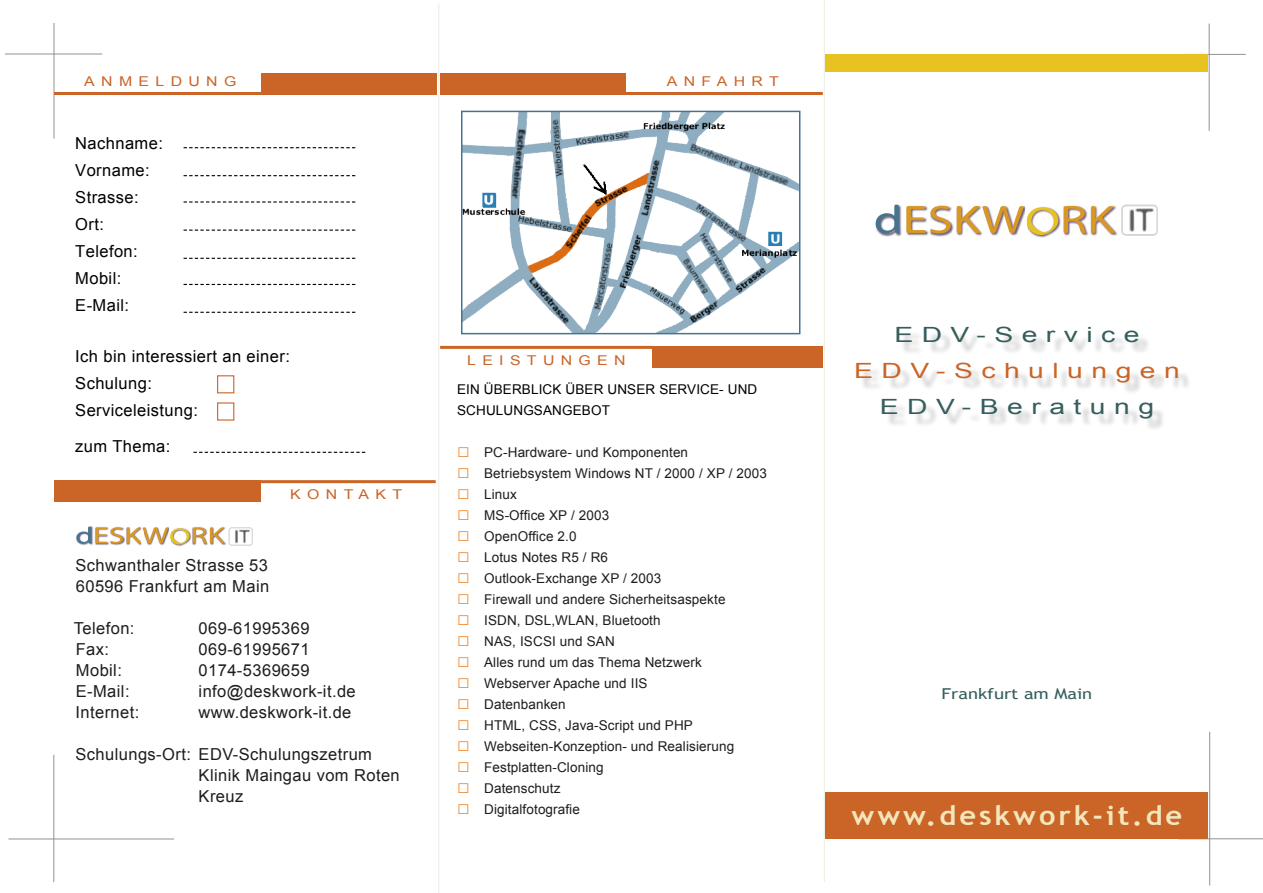
<style>
.page{position:relative;width:1263px;height:893px;background:#fff}
.page>*{position:absolute;margin:0;border:0;box-sizing:border-box;transform-origin:0 0}
.t1{font:700 27px "Trebuchet MS";letter-spacing:.1em;color:#f4e6bb;scale:1.08 1}
.t2{font:21px "Arial";letter-spacing:.3em;color:#355e5d;scale:1.35 1}
.t3{font:21px/21px "Arial";color:#ef8222;text-align:justify}
.t4{font:21px "Arial";letter-spacing:.3em;color:#ca6427;scale:1.35 1}
.t5{font:16.5px/21px "Arial";letter-spacing:.025em;color:#1e1d1e}
.t6{font:16.5px/27px "Arial";letter-spacing:.025em;color:#000}
.t7{font:15px "Trebuchet MS";color:#355e5d;scale:1.22 1}
.t8{font:13.5px/21px "Arial";letter-spacing:.01em;color:#1e1d1e}
.t9{font:13.5px/21px "Arial";letter-spacing:.01em;color:#000}
.t10{font:13.5px "Arial";letter-spacing:.4em;color:#ca6427;scale:1.18 1}
</style>
<div class="page">
<hr style="left:1178px;top:838px;width:85px;height:1px;background:#919294">
<hr style="left:1209px;top:732px;width:1px;height:153px;background:#919294">
<div style="left:440px;top:74px;width:186px;height:21px;background:#ca6427"></div>
<hr style="left:622px;top:92px;width:201px;height:3px;background:#ca6427">
<div style="left:653px;top:346px;width:170px;height:21px;background:#ca6427"></div>
<hr style="left:440px;top:346px;width:213px;height:3px;background:#ca6427">
<svg style="left:507px;top:348px;width:121px;height:1px"></svg>
<hr style="left:824px;top:0;width:1px;height:882px;background:#ebece0">
<hr style="left:439px;top:3px;width:1px;height:890px;background:#ebece0">
<hr style="left:9px;top:839px;width:165px;height:1px;background:#919294">
<hr style="left:5px;top:54px;width:97px;height:1px;background:#919294">
<hr style="left:54px;top:23px;width:1px;height:115px;background:#919294">
<hr style="left:54px;top:755px;width:1px;height:127px;background:#919294">
<hr style="left:1209px;top:24px;width:1px;height:107px;background:#919294">
<hr style="left:1184px;top:54px;width:62px;height:1px;background:#919294">
<img style="left:464px;top:114px;width:333px;height:217px">
<div style="left:461px;top:111px;width:339px;height:223px;border:2px solid #46748f"></div>
<div style="left:826px;top:54px;width:382px;height:17px;background:#e7c221"></div>
<div style="left:826px;top:792px;width:382px;height:46px;background:#ca6427"></div>
<img style="left:875px;top:204px;width:27px;height:33px">
<img style="left:906px;top:205px;width:75px;height:32px">
<img style="left:1033px;top:235px;width:17px;height:3px">
<img style="left:1065px;top:205px;width:53px;height:31px">
<svg style="left:876px;top:205px;width:23px;height:28px"></svg>
<svg style="left:906px;top:206px;width:44px;height:27px"></svg>
<svg style="left:957px;top:206px;width:158px;height:29px"></svg>
<svg style="left:1121px;top:205px;width:37px;height:31px"></svg>
<div style="left:859px;top:330px;width:333px;height:102px;background:#000;opacity:.25"></div>
<svg style="left:184px;top:147px;width:171px;height:1px"></svg>
<svg style="left:184px;top:230px;width:171px;height:1px"></svg>
<svg style="left:184px;top:175px;width:171px;height:1px"></svg>
<svg style="left:184px;top:201px;width:171px;height:2px"></svg>
<svg style="left:184px;top:258px;width:171px;height:1px"></svg>
<svg style="left:184px;top:312px;width:171px;height:1px"></svg>
<svg style="left:184px;top:284px;width:171px;height:1px"></svg>
<div style="left:217px;top:375px;width:17px;height:18px;border:1px solid #ca6427"></div>
<div style="left:217px;top:402px;width:17px;height:19px;border:1px solid #ca6427"></div>
<svg style="left:193px;top:452px;width:172px;height:1px"></svg>
<div style="left:54px;top:480px;width:207px;height:21px;background:#ca6427"></div>
<svg style="left:288px;top:483px;width:117px;height:1px"></svg>
<hr style="left:256px;top:480px;width:180px;height:3px;background:#ca6427">
<hr style="left:54px;top:92px;width:209px;height:3px;background:#ca6427">
<div style="left:261px;top:74px;width:176px;height:21px;background:#ca6427"></div>
<img style="left:76px;top:526px;width:17px;height:16px">
<svg style="left:77px;top:527px;width:176px;height:19px"></svg>
<p class="t10" style="left:84px;top:72px;width:130px">Anme ldung</p>
<p class="t6" style="left:75px;top:130px;width:89px">Nachname:<br>Vorname:<br>Strasse:<br>Ort:<br>Telefon:<br>Mobil:<br>E-Mail:</p>
<p class="t6" style="left:75px;top:343px;width:216px">Ich bin interessiert an einer:<br>Schulung:<br>Serviceleistung:</p>
<p class="t6" style="left:75px;top:433px;width:97px">zum Thema:</p>
<p class="t10" style="left:290px;top:486px;width:96px">Kontakt</p>
<p class="t5" style="left:76px;top:555px;width:195px">Schwanthaler Strasse 53<br>60596 Frankfurt am Main</p>
<p class="t5" style="left:74px;top:618px;width:62px">Telefon:</p>
<p class="t5" style="left:199px;top:618px;width:112px">069-61995369</p>
<p class="t5" style="left:76px;top:639px;width:35px">Fax:</p>
<p class="t5" style="left:199px;top:639px;width:112px">069-61995671</p>
<p class="t5" style="left:76px;top:660px;width:48px">Mobil:</p>
<p class="t5" style="left:199px;top:660px;width:112px">0174-5369659</p>
<p class="t5" style="left:76px;top:681px;width:55px">E-Mail:</p>
<p class="t5" style="left:199px;top:681px;width:159px">info@deskwork-it.de</p>
<p class="t5" style="left:76px;top:702px;width:65px">Internet:</p>
<p class="t5" style="left:199px;top:702px;width:154px">www.deskwork-it.de</p>
<p class="t5" style="left:199px;top:744px;width:203px;text-indent:-123px">Schulungs-Ort: EDV-Schulungszetrum<br>Klinik Maingau vom Roten<br>Kreuz</p>
<p class="t10" style="left:667px;top:72px;width:96px">Anfahrt</p>
<p class="t10" style="left:467px;top:351px;width:136px">LEistunge n</p>
<p class="t9" style="left:457px;top:378px;width:302px">Ein Überblick über unser Service- und<br>Schulungsangebot</p>
<p class="t8" style="left:484px;top:441px;width:284px">PC-Hardware- und Komponenten<br>Betriebsystem Windows NT / 2000 / XP / 2003<br>Linux<br>MS-Office XP / 2003<br>OpenOffice 2.0<br>Lotus N otes R5 / R6<br>Outlook-Exchange XP / 2003<br>Firewall und andere Sicherheitsaspekte<br>ISDN, DSL,WLAN, Bluetooth<br>NAS</p>
<h2 class="t3" style="left:457px;top:439px;width:14px">□ □ □ □ □ □ □ □ □ □ □ □ □ □ □ □ □ □</h2>
<p class="t8" style="left:484px;top:630px;width:252px;text-indent:76px">und SAN<br>Alles rund um das Thema Netzwerk<br>Webserver Apache und IIS<br>Datenbanken<br>HTML, CSS, Java-Script und PHP<br>Webseiten-Konzeption- und Realisierung<br>Festplatten-Cloning<br>Datenschutz<br>Digitalfotografie</p>
<p class="t8" style="left:512px;top:630px;width:16px">, ISCSI</p>
<h2 class="t2" style="left:894px;top:321px;width:183px">EDV-Service</h2>
<h2 class="t4" style="left:854px;top:357px;width:243px">EDV-Schulungen</h2>
<h2 class="t2" style="left:880px;top:393px;width:205px">EDV-Beratung</h2>
<p class="t7" style="left:941px;top:685px;width:125px">Frankfurt am Main</p>
<h1 class="t1" style="left:852px;top:798px;width:308px">www.deskwork-it.de</h1>
</div>
